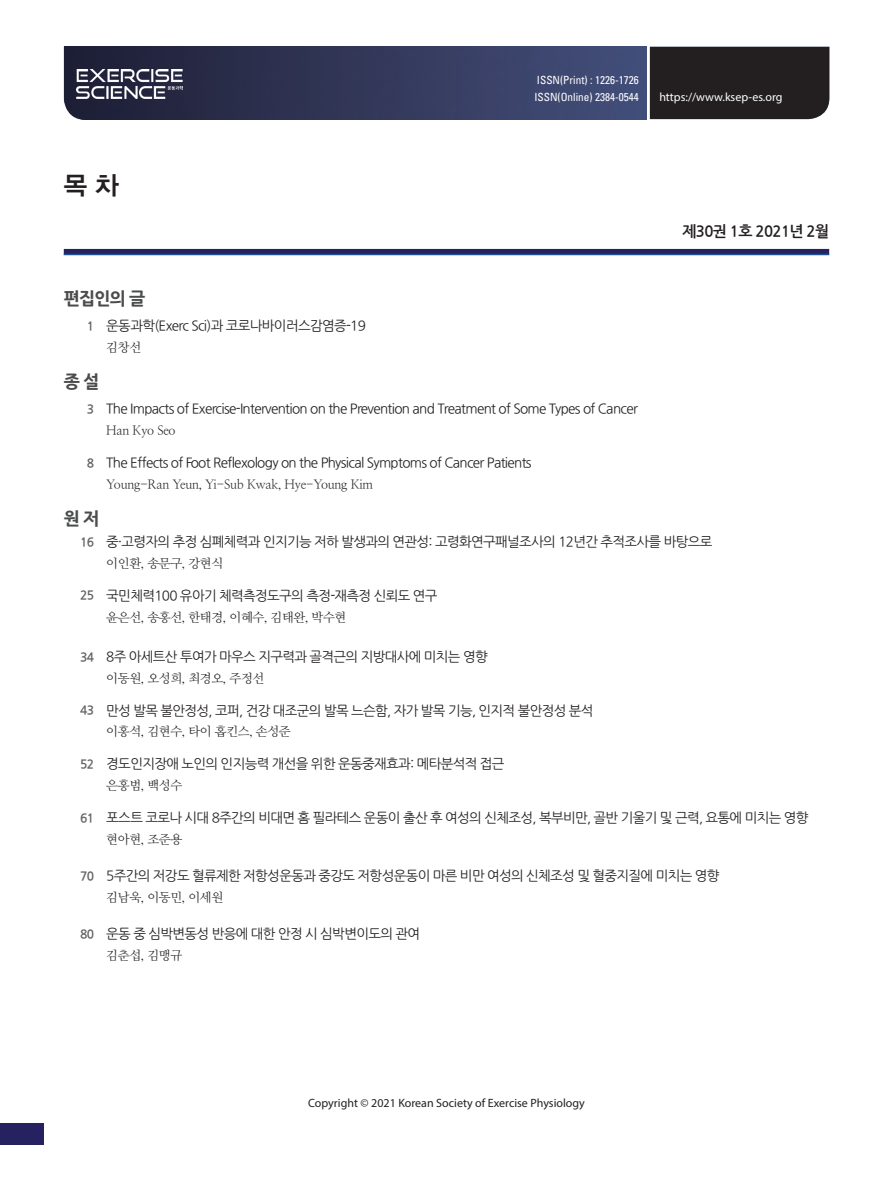
<style>
.page{position:relative;width:893px;height:1191px;background:#fff}
.page>*{position:absolute;margin:0;border:0;box-sizing:border-box;transform-origin:0 0}
.목차_제목_한글{font:25.5px "YDIYGO340";color:#231f20}
.목차_제목_한글-2{font:700 17.25px "Nanum Gothic OTF Extra";color:#4b4c4d}
.초록{font:15px "Nanum Gothic OTF Bold";letter-spacing:-.04em;color:#231f20}
.목차_제목_한글-3{font:13.5px "Nanum Gothic OTF";letter-spacing:-.05em;color:#231f20}
.목차_저자_한글{font:12.45px "Nanum Myeongjo OTF";letter-spacing:-.025em;color:#231f20}
.t1{font:12px "Myriad Pro";color:#231f20}
.t2{font:12px "Myriad Pro";color:#fff}
.t3{font:condensed 11.25px "Univers LT Std";color:#fff}
.s1{font-family:"Nanum Gothic OTF Bold";font-size:12.15px;color:#636366}
</style>
<div class="page">
<div style="left:0;top:1123px;width:44px;height:21px;background:#262260"></div>
<svg style="left:64px;top:249px;width:765px;height:5px;background:#252462"></svg>
<hr style="left:64px;top:254px;width:765px;height:1px;background:#1e4e96">
<svg style="left:64px;top:47px;width:765px;height:72px;background:#30334c"></svg>
<img style="left:76px;top:69px;width:107px;height:30px">
<p class="목차_제목_한글" style="left:64px;top:171px;width:56px">목 차</p>
<p class="t3" style="left:537px;top:73px;width:103px">ISSN(Print) : 1226-1726</p>
<p class="t3" style="left:534px;top:90px;width:106px">ISSN(Online) 2384-0544</p>
<p class="t2" style="left:659px;top:89px;width:125px">https://www.ksep-es.org</p>
<p class="초록" style="left:682px;top:223px;width:148px">제30권 1호 2021년 2월</p>
<p class="목차_제목_한글-2" style="left:64px;top:288px;width:83px">편집인의 글</p>
<p class="목차_제목_한글-3" style="left:87px;top:318px;width:281px"><span class="s1">1</span> 운동과학(Exerc Sci)과 코로나바이러스감염증-19</p>
<p class="목차_저자_한글" style="left:106px;top:340px;width:36px">김창선</p>
<p class="목차_제목_한글-2" style="left:64px;top:371px;width:37px">종 설</p>
<p class="목차_제목_한글-3" style="left:87px;top:401px;width:553px"><span class="s1">3</span> The Impacts of Exercise-Intervention on the Prevention and Treatment of Some Types of Cancer</p>
<p class="목차_저자_한글" style="left:106px;top:423px;width:71px">Han Kyo Seo</p>
<p class="목차_제목_한글-3" style="left:87px;top:454px;width:446px"><span class="s1">8</span> The Effects of Foot Reflexology on the Physical Symptoms of Cancer Patients</p>
<p class="목차_저자_한글" style="left:106px;top:476px;width:268px">Young-Ran Yeun, Yi-Sub Kwak, Hye-Young Kim</p>
<p class="목차_제목_한글-2" style="left:64px;top:508px;width:37px">원 저</p>
<p class="목차_제목_한글-3" style="left:80px;top:534px;width:634px"><span class="s1">16</span> 중·고령자의 추정 심폐체력과 인지기능 저하 발생과의 연관성: 고령화연구패널조사의 12년간 추적조사를 바탕으로</p>
<p class="목차_저자_한글" style="left:106px;top:556px;width:118px">이인환, 송문구, 강현식</p>
<p class="목차_제목_한글-3" style="left:80px;top:587px;width:359px"><span class="s1">25</span> 국민체력100 유아기 체력측정도구의 측정-재측정 신뢰도 연구</p>
<p class="목차_저자_한글" style="left:106px;top:609px;width:242px">윤은선, 송홍선, 한태경, 이혜수, 김태완, 박수현</p>
<p class="목차_제목_한글-3" style="left:80px;top:648px;width:409px"><span class="s1">34</span> 8주 아세트산 투여가 마우스 지구력과 골격근의 지방대사에 미치는 영향</p>
<p class="목차_저자_한글" style="left:106px;top:670px;width:160px">이동원, 오성희, 최경오, 주정선</p>
<p class="목차_제목_한글-3" style="left:80px;top:702px;width:515px"><span class="s1">43</span> 만성 발목 불안정성, 코퍼, 건강 대조군의 발목 느슨함, 자가 발목 기능, 인지적 불안정성 분석</p>
<p class="목차_저자_한글" style="left:106px;top:724px;width:186px">이홍석, 김현수, 타이 홉킨스, 손성준</p>
<p class="목차_제목_한글-3" style="left:80px;top:756px;width:426px"><span class="s1">52</span> 경도인지장애 노인의 인지능력 개선을 위한 운동중재효과: 메타분석적 접근</p>
<p class="목차_저자_한글" style="left:106px;top:778px;width:77px">은홍범, 백성수</p>
<p class="목차_제목_한글-3" style="left:80px;top:809px;width:730px"><span class="s1">61</span> 포스트 코로나 시대 8주간의 비대면 홈 필라테스 운동이 출산 후 여성의 신체조성, 복부비만, 골반 기울기 및 근력, 요통에 미치는 영향</p>
<p class="목차_저자_한글" style="left:106px;top:831px;width:77px">현아현, 조준용</p>
<p class="목차_제목_한글-3" style="left:80px;top:867px;width:641px"><span class="s1">70</span> 5주간의 저강도 혈류제한 저항성운동과 중강도 저항성운동이 마른 비만 여성의 신체조성 및 혈중지질에 미치는 영향</p>
<p class="목차_저자_한글" style="left:106px;top:889px;width:118px">김남욱, 이동민, 이세원</p>
<p class="목차_제목_한글-3" style="left:80px;top:926px;width:342px"><span class="s1">80</span> 운동 중 심박변동성 반응에 대한 안정 시 심박변이도의 관여</p>
<p class="목차_저자_한글" style="left:106px;top:948px;width:77px">김춘섭, 김맹규</p>
<p class="t1" style="left:308px;top:1095px;width:278px">Copyright © 2021 Korean Society of Exercise Physiology</p>
</div>
